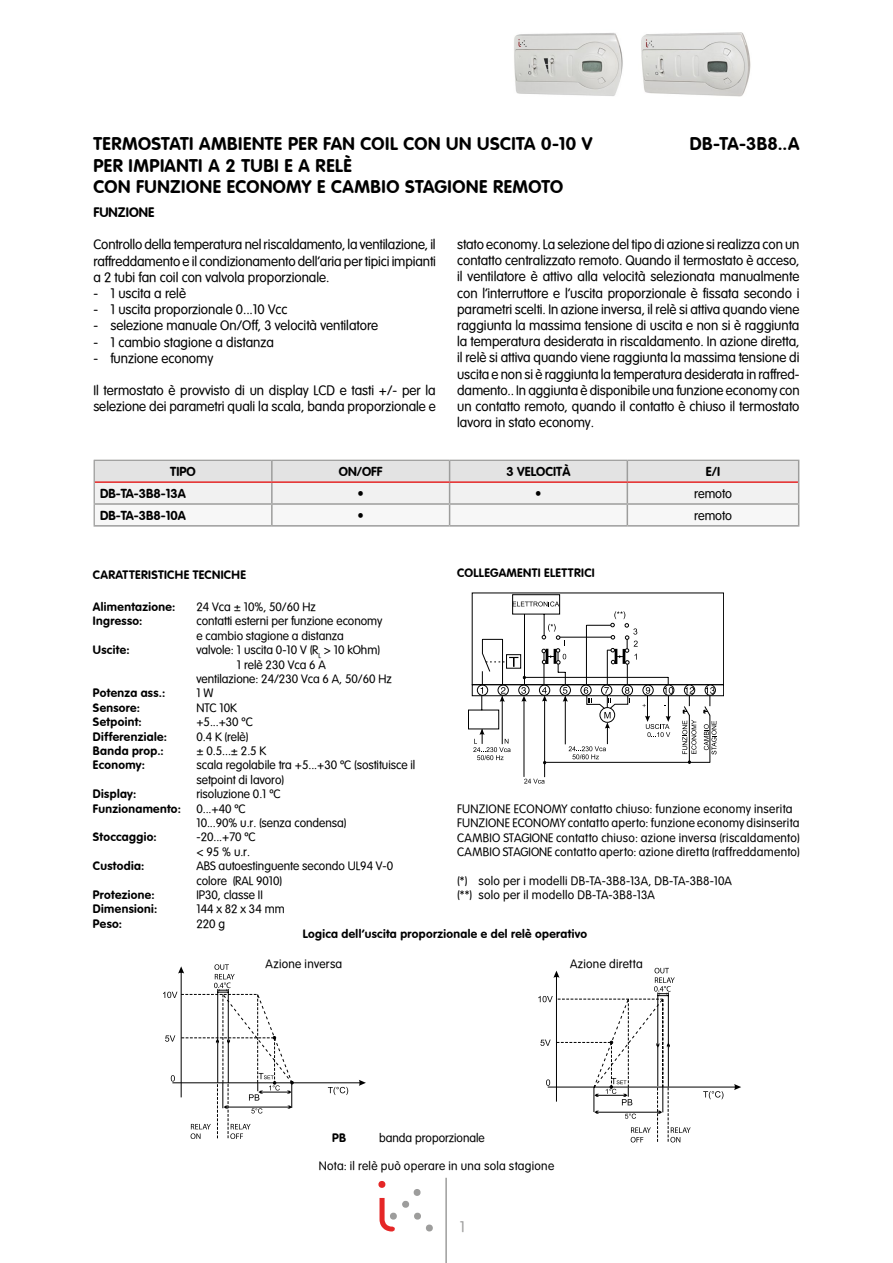
<style>
.page{position:relative;width:893px;height:1263px;background:#fff}
.page>*{position:absolute;margin:0;border:0;box-sizing:border-box;transform-origin:0 0}
.t1{font:700 18px/21.6px "VAG Rounded";letter-spacing:.025em;color:#000}
.t2{font:15px "VAG Rounded Lt Normal";color:#9d9d9c}
.t3{font:13.5px/16.2px "VAG Rounded Lt Normal";color:#000;text-align:justify}
.t4{font:700 13.5px "VAG Rounded";color:#000}
.t5{font:700 12.75px "VAG Rounded";color:#000}
.t6{font:12.75px "VAG Rounded Lt Normal";color:#000}
.t7{font:12px/14.4px "VAG Rounded Lt Normal";color:#000}
.t8{font:700 12px "VAG Rounded";letter-spacing:.03em;color:#000}
.t9{font:12px/14.4px "VAG Rounded Lt Normal";letter-spacing:.02em;color:#000}
.t10{font:12px/14.4px "VAG Rounded Lt Normal";letter-spacing:.025em;color:#000}
</style>
<div class="page">
<hr style="left:445px;top:1178px;width:2px;height:85px;background:#9d9d9c">
<svg style="left:378px;top:1181px;width:55px;height:51px"></svg>
<hr style="left:172px;top:1082px;width:190px;height:1px;background:#000">
<svg style="left:359px;top:1080px;width:7px;height:6px"></svg>
<svg style="left:328px;top:1087px;width:20px;height:8px"></svg>
<svg style="left:163px;top:964px;width:131px;height:175px"></svg>
<svg style="left:95px;top:461px;width:704px;height:64px"></svg>
<hr style="left:93px;top:525px;width:179px;height:2px;background:#9d9d9c">
<hr style="left:272px;top:525px;width:178px;height:2px;background:#9d9d9c">
<hr style="left:450px;top:525px;width:177px;height:2px;background:#9d9d9c">
<hr style="left:627px;top:525px;width:172px;height:2px;background:#9d9d9c">
<hr style="left:95px;top:481px;width:177px;height:2px;background:#e52727">
<hr style="left:272px;top:481px;width:178px;height:2px;background:#e52727">
<hr style="left:450px;top:481px;width:177px;height:2px;background:#e52727">
<hr style="left:627px;top:481px;width:171px;height:2px;background:#e52727">
<div style="left:92px;top:458px;width:714px;height:85px;border:2px solid #fff"></div>
<svg style="left:468px;top:594px;width:248px;height:190px"></svg>
<hr style="left:548px;top:1087px;width:190px;height:1px;background:#000">
<svg style="left:734px;top:1084px;width:7px;height:6px"></svg>
<svg style="left:703px;top:1091px;width:20px;height:8px"></svg>
<svg style="left:538px;top:968px;width:153px;height:174px"></svg>
<img style="left:641px;top:32px;width:110px;height:65px">
<img style="left:514px;top:33px;width:109px;height:63px">
<h1 class="t1" style="left:690px;top:133px;width:111px">DB-TA-3B8..A</h1>
<h1 class="t1" style="left:94px;top:133px;width:500px">TERMOSTATI AMBIENTE PER FAN COIL CON UN USCITA 0-10 V<br>PER IMPIANTI A 2 TUBI E A RELÈ<br>CON FUNZIONE ECONOMY E CAMBIO STAGIONE REMOTO</h1>
<p class="t4" style="left:93px;top:204px;width:62px">FUNZIONE</p>
<p class="t3" style="left:93px;top:237px;width:344px">Controllo della temperatura nel riscaldamento, la ventilazione, il raffreddamento e il condizionamento dell’aria per tipici impianti a 2 tubi fan coil con valvola proporzionale.</p>
<p class="t3" style="left:93px;top:285px;width:94px">- 1 uscita a relè</p>
<p class="t3" style="left:93px;top:301px;width:196px">- 1 uscita proporzionale 0...10 Vcc</p>
<p class="t3" style="left:93px;top:318px;width:286px">- selezione manuale On/Off, 3 velocità ventilatore</p>
<p class="t3" style="left:93px;top:334px;width:182px">- 1 cambio stagione a distanza</p>
<p class="t3" style="left:93px;top:350px;width:121px">- funzione economy</p>
<p class="t3" style="left:93px;top:382px;width:344px">Il termostato è provvisto di un display LCD e tasti +/- per la selezione dei parametri quali la scala, banda proporzionale e</p>
<p class="t3" style="left:457px;top:236px;width:344px">stato economy. La selezione del tipo di azione si realizza con un contatto centralizzato remoto. Quando il termostato è acceso, il ventilatore è attivo alla velocità selezionata manualmente con l’interruttore e l’uscita proporzionale è fissata secondo i parametri scelti. In azione inversa, il relè si attiva quando viene raggiunta la massima tensione di uscita e non si è raggiunta la temperatura desiderata in riscaldamento. In azione diretta, il relè si attiva quando viene raggiunta la massima tensione di uscita e non si è raggiunta la temperatura desiderata in raffred&shy;damento.. In aggiunta è disponibile una funzione economy con un contatto remoto, quando il contatto è chiuso il termostato lavora in stato economy.</p>
<p class="t5" style="left:170px;top:464px;width:27px">TIPO</p>
<p class="t5" style="left:339px;top:464px;width:45px">ON/OFF</p>
<p class="t5" style="left:507px;top:464px;width:65px">3 VELOCITÀ</p>
<p class="t5" style="left:706px;top:464px;width:16px">E/I</p>
<p class="t5" style="left:100px;top:486px;width:87px">DB-TA-3B8-13A</p>
<p class="t6" style="left:358px;top:486px;width:8px">•</p>
<p class="t6" style="left:535px;top:486px;width:8px">•</p>
<p class="t6" style="left:694px;top:486px;width:39px">remoto</p>
<p class="t5" style="left:100px;top:508px;width:87px">DB-TA-3B8-10A</p>
<p class="t6" style="left:358px;top:508px;width:8px">•</p>
<p class="t6" style="left:694px;top:508px;width:39px">remoto</p>
<p class="t8" style="left:457px;top:566px;width:139px">COLLEGAMENTI ELETTRICI</p>
<p class="t8" style="left:93px;top:567px;width:154px">CARATTERISTICHE TECNICHE</p>
<p class="t8" style="left:93px;top:600px;width:84px">Alimentazione:</p>
<p class="t7" style="left:196px;top:600px;width:121px">24 Vca ± 10%, 50/60 Hz</p>
<p class="t8" style="left:93px;top:614px;width:51px">Ingresso:</p>
<p class="t7" style="left:196px;top:614px;width:187px">contatti esterni per funzione economy e cambio stagione a distanza</p>
<p class="t8" style="left:93px;top:643px;width:38px">Uscite:</p>
<p class="t7" style="left:196px;top:643px;width:185px">valvole: 1 uscita 0-10 V (R<sub>L</sub> &gt; 10 kOhm)</p>
<p class="t7" style="left:237px;top:657px;width:90px">1 relè 230 Vca 6 A</p>
<p class="t7" style="left:196px;top:672px;width:197px">ventilazione: 24/230 Vca 6 A, 50/60 Hz</p>
<p class="t8" style="left:93px;top:686px;width:74px">Potenza ass.:</p>
<p class="t7" style="left:196px;top:686px;width:18px">1 W</p>
<p class="t8" style="left:93px;top:700px;width:49px">Sensore:</p>
<p class="t7" style="left:196px;top:700px;width:42px">NTC 10K</p>
<p class="t8" style="left:93px;top:715px;width:50px">Setpoint:</p>
<p class="t7" style="left:196px;top:715px;width:58px">+5...+30 ºC</p>
<p class="t8" style="left:93px;top:729px;width:76px">Differenziale:</p>
<p class="t7" style="left:196px;top:729px;width:53px">0.4 K (relè)</p>
<p class="t8" style="left:93px;top:744px;width:72px">Banda prop.:</p>
<p class="t7" style="left:196px;top:744px;width:71px">± 0.5...± 2.5 K</p>
<p class="t8" style="left:93px;top:758px;width:54px">Economy:</p>
<p class="t7" style="left:196px;top:758px;width:220px">scala regolabile tra +5...+30 ºC (sostituisce il setpoint di lavoro)</p>
<p class="t8" style="left:93px;top:787px;width:45px">Display:</p>
<p class="t7" style="left:196px;top:787px;width:86px">risoluzione 0.1 ºC</p>
<p class="t8" style="left:93px;top:801px;width:89px">Funzionamento:</p>
<p class="t7" style="left:196px;top:801px;width:151px">0...+40 ºC<br>10...90% u.r. (senza condensa)</p>
<p class="t8" style="left:93px;top:830px;width:65px">Stoccaggio:</p>
<p class="t7" style="left:196px;top:830px;width:61px">-20...+70 ºC &lt; 95 % u.r.</p>
<p class="t8" style="left:93px;top:859px;width:53px">Custodia:</p>
<p class="t7" style="left:196px;top:859px;width:198px">ABS autoestinguente secondo UL94 V-0 colore (RAL 9010)</p>
<p class="t8" style="left:93px;top:888px;width:63px">Protezione:</p>
<p class="t7" style="left:196px;top:888px;width:68px">IP30, classe II</p>
<p class="t8" style="left:93px;top:902px;width:66px">Dimensioni:</p>
<p class="t7" style="left:196px;top:902px;width:90px">144 x 82 x 34 mm</p>
<p class="t8" style="left:93px;top:916px;width:31px">Peso:</p>
<p class="t7" style="left:196px;top:916px;width:30px">220 g</p>
<p class="t9" style="left:457px;top:801px;width:344px">FUNZIONE ECONOMY contatto chiuso: funzione economy inserita FUNZIONE ECONOMY contatto aperto: funzione economy disinserita CAMBIO STAGIONE contatto chiuso: azione inversa (riscaldamento)<br>CAMBIO STAGIONE contatto aperto: azione diretta (raffreddamento)</p>
<p class="t10" style="left:457px;top:873px;width:276px">(*) solo per i modelli DB-TA-3B8-13A, DB-TA-3B8-10A (**) solo per il modello DB-TA-3B8-13A</p>
<p class="t8" style="left:303px;top:926px;width:286px">Logica dell’uscita proporzionale e del relè operativo</p>
<p class="t10" style="left:570px;top:957px;width:74px">Azione diretta</p>
<p class="t10" style="left:266px;top:956px;width:78px">Azione inversa</p>
<p class="t8" style="left:332px;top:1130px;width:15px">PB</p>
<p class="t7" style="left:379px;top:1130px;width:107px">banda proporzionale</p>
<p class="t10" style="left:319px;top:1159px;width:237px">Nota: il relè può operare in una sola stagione</p>
<p class="t2" style="left:460px;top:1218px;width:7px">1</p>
</div>
